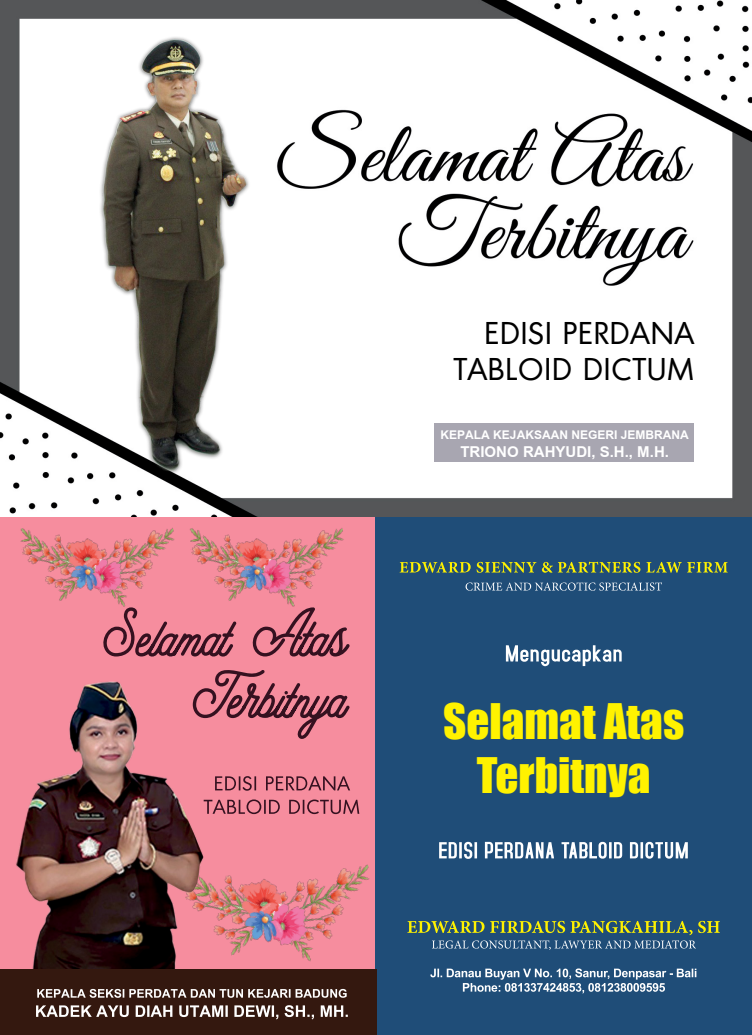
<style>
.page{position:relative;width:752px;height:1035px;background:#fff}
.page>*{position:absolute;margin:0;border:0;box-sizing:border-box;transform-origin:0 0}
.t1{font:45px/54px "Impact";color:#fff200;text-align:center}
.t2{font:30px/36px "Montreal";letter-spacing:.05em;color:#000;text-align:right}
.t3{font:700 15px "Arial";color:#fff}
.t4{font:700 12px "Arial";color:#fff}
</style>
<div class="page">
<img style="left:0;top:0;width:751px;height:517px">
<img style="left:83px;top:34px;width:180px;height:442px">
<div style="left:434px;top:423px;width:259px;height:38px;background:#a8a6b1"></div>
<div style="left:0;top:517px;width:376px;height:518px;background:#f68d9e"></div>
<img style="left:216px;top:814px;width:154px;height:148px">
<img style="left:15px;top:486px;width:169px;height:121px">
<img style="left:184px;top:486px;width:177px;height:121px">
<div style="left:375px;top:517px;width:376px;height:518px;background:#1f4d78"></div>
<img style="left:16px;top:681px;width:200px;height:288px">
<div style="left:0;top:969px;width:376px;height:66px;background:#34180f"></div>
<svg style="left:193px;top:670px;width:156px;height:74px"></svg>
<svg style="left:103px;top:607px;width:246px;height:50px"></svg>
<svg style="left:203px;top:799px;width:156px;height:15px"></svg>
<svg style="left:215px;top:776px;width:135px;height:14px"></svg>
<svg style="left:439px;top:842px;width:248px;height:17px"></svg>
<svg style="left:465px;top:582px;width:196px;height:8px"></svg>
<svg style="left:399px;top:562px;width:328px;height:11px"></svg>
<svg style="left:505px;top:645px;width:116px;height:21px"></svg>
<svg style="left:430px;top:968px;width:266px;height:25px"></svg>
<svg style="left:407px;top:921px;width:312px;height:29px"></svg>
<svg style="left:36px;top:1005px;width:311px;height:14px"></svg>
<svg style="left:37px;top:989px;width:309px;height:8px"></svg>
<h2 class="t2" style="left:454px;top:315px;width:241px">EDISI PERDANA<br>TABLOID DICTUM</h2>
<p class="t4" style="left:440px;top:428px;width:250px">KEPALA KEJAKSAAN NEGERI JEMBRANA</p>
<p class="t3" style="left:460px;top:443px;width:210px">TRIONO RAHYUDI, S.H., M.H.</p>
<h1 class="t1" style="left:443px;top:693px;width:242px">Selamat Atas<br>Terbitnya</h1>
</div>
